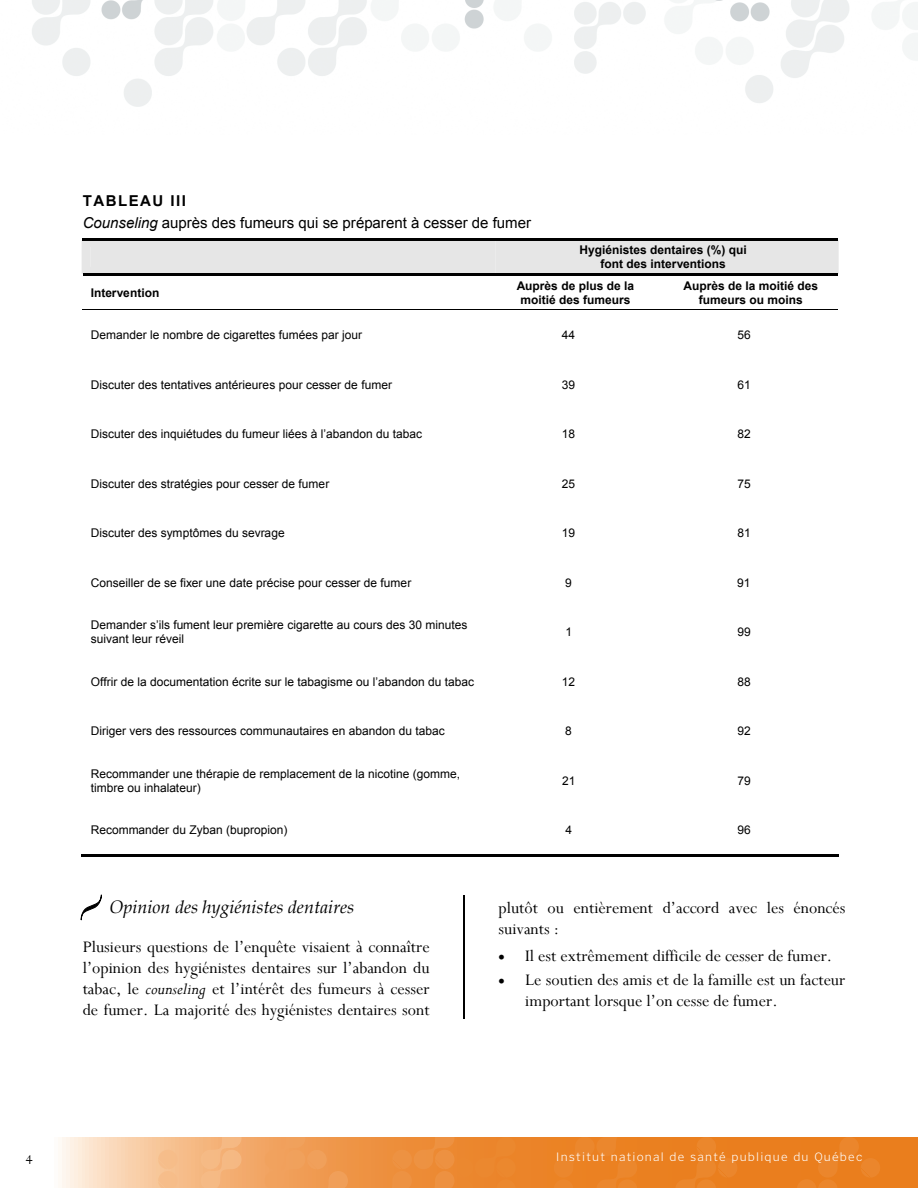
<style>
.page{position:relative;width:918px;height:1188px;background:#fff}
.page>*{position:absolute;margin:0;border:0;box-sizing:border-box;transform-origin:0 0}
.t1{font:18px/21px "Perpetua";color:#000}
.t2{font:italic 18px "Book Antiqua";color:#000}
.t3{font:15px/22.5px "Arial";color:#000}
.t4{font:15px "Perpetua";color:#000}
.t5{font:12px/13.8px "Arial";color:#000}
.t6{font:700 12px/13.8px "Arial";color:#000;text-align:center}
.t7{font:300 12px "Poynter Text Sans";letter-spacing:.1em;color:#fff}
.s1{font-weight:700}
.s2{font-style:italic}
.s3{font-family:"Pompeijana Borders";font-size:13.5px}
</style>
<div class="page">
<svg style="left:62px;top:1137px;width:370px;height:51px;background:#f3b076"></svg>
<img style="left:32px;top:0;width:886px;height:107px">
<svg style="left:432px;top:1137px;width:486px;height:51px;background:#ea8224"></svg>
<div style="left:82px;top:240px;width:757px;height:34px;background:#e6e6e6"></div>
<div style="left:496px;top:240px;width:334px;height:17px;background:#e6e6e6"></div>
<div style="left:496px;top:257px;width:334px;height:17px;background:#e6e6e6"></div>
<hr style="left:83px;top:238px;width:755px;height:2px;background:#000">
<hr style="left:83px;top:274px;width:406px;height:2px;background:#000">
<hr style="left:489px;top:274px;width:174px;height:2px;background:#000">
<hr style="left:663px;top:274px;width:175px;height:2px;background:#000">
<hr style="left:83px;top:310px;width:755px;height:1px;background:#000">
<hr style="left:82px;top:855px;width:406px;height:2px;background:#000">
<hr style="left:487px;top:855px;width:176px;height:2px;background:#000">
<hr style="left:662px;top:855px;width:177px;height:2px;background:#000">
<hr style="left:463px;top:896px;width:2px;height:123px;background:#000">
<p class="t3" style="left:83px;top:190px;width:450px"><span class="s1">TABLEAU III<br></span><span class="s2">Counseling</span> auprès des fumeurs qui se préparent à cesser de fumer</p>
<p class="t6" style="left:580px;top:243px;width:169px">Hygiénistes dentaires (%) qui font des interventions</p>
<p class="t6" style="left:91px;top:286px;width:70px">Intervention</p>
<p class="t6" style="left:517px;top:279px;width:119px">Auprès de plus de la moitié des fumeurs</p>
<p class="t6" style="left:684px;top:279px;width:136px">Auprès de la moitié des fumeurs ou moins</p>
<p class="t5" style="left:91px;top:328px;width:273px">Demander le nombre de cigarettes fumées par jour</p>
<p class="t5" style="left:562px;top:328px;width:15px">44</p>
<p class="t5" style="left:737px;top:328px;width:15px">56</p>
<p class="t5" style="left:91px;top:378px;width:303px">Discuter des tentatives antérieures pour cesser de fumer</p>
<p class="t5" style="left:562px;top:378px;width:15px">39</p>
<p class="t5" style="left:737px;top:378px;width:15px">61</p>
<p class="t5" style="left:91px;top:427px;width:333px">Discuter des inquiétudes du fumeur liées à l’abandon du tabac</p>
<p class="t5" style="left:562px;top:427px;width:15px">18</p>
<p class="t5" style="left:737px;top:427px;width:15px">82</p>
<p class="t5" style="left:91px;top:477px;width:240px">Discuter des stratégies pour cesser de fumer</p>
<p class="t5" style="left:562px;top:477px;width:15px">25</p>
<p class="t5" style="left:737px;top:477px;width:15px">75</p>
<p class="t5" style="left:91px;top:526px;width:195px">Discuter des symptômes du sevrage</p>
<p class="t5" style="left:562px;top:526px;width:15px">19</p>
<p class="t5" style="left:737px;top:526px;width:15px">81</p>
<p class="t5" style="left:91px;top:576px;width:322px">Conseiller de se fixer une date précise pour cesser de fumer</p>
<p class="t5" style="left:565px;top:576px;width:8px">9</p>
<p class="t5" style="left:737px;top:576px;width:15px">91</p>
<p class="t5" style="left:91px;top:618px;width:378px">Demander s’ils fument leur première cigarette au cours des 30 minutes suivant leur réveil</p>
<p class="t5" style="left:565px;top:625px;width:8px">1</p>
<p class="t5" style="left:738px;top:625px;width:15px">99</p>
<p class="t5" style="left:91px;top:675px;width:385px">Offrir de la documentation écrite sur le tabagisme ou l’abandon du tabac</p>
<p class="t5" style="left:562px;top:675px;width:15px">12</p>
<p class="t5" style="left:737px;top:675px;width:15px">88</p>
<p class="t5" style="left:91px;top:724px;width:356px">Diriger vers des ressources communautaires en abandon du tabac</p>
<p class="t5" style="left:565px;top:724px;width:8px">8</p>
<p class="t5" style="left:737px;top:724px;width:15px">92</p>
<p class="t5" style="left:91px;top:767px;width:371px">Recommander une thérapie de remplacement de la nicotine (gomme, timbre ou inhalateur)</p>
<p class="t5" style="left:562px;top:774px;width:15px">21</p>
<p class="t5" style="left:738px;top:774px;width:15px">79</p>
<p class="t5" style="left:91px;top:823px;width:198px">Recommander du Zyban (bupropion)</p>
<p class="t5" style="left:565px;top:823px;width:8px">4</p>
<p class="t5" style="left:738px;top:823px;width:15px">96</p>
<h1 class="t2" style="left:83px;top:896px;width:273px"><span class="s3">-</span> Opinion des hygiénistes dentaires</h1>
<h1 class="t1" style="left:83px;top:937px;width:348px;text-align:justify">Plusieurs questions de l’enquête visaient à connaître l’opinion des hygiénistes dentaires sur l’abandon du tabac, le <span class="s2">counseling</span> et l’intérêt des fumeurs à cesser de fumer. La majorité des hygiénistes dentaires sont</h1>
<h1 class="t1" style="left:498px;top:898px;width:349px">plutôt ou entièrement d’accord avec les énoncés suivants :</h1>
<h1 class="t1" style="left:498px;top:946px;width:335px">• Il est extrêmement difficile de cesser de fumer.</h1>
<h1 class="t1" style="left:525px;top:970px;width:322px;text-indent:-27px">• Le soutien des amis et de la famille est un facteur important lorsque l’on cesse de fumer.</h1>
<p class="t4" style="left:26px;top:1151px;width:8px">4</p>
<p class="t7" style="left:556px;top:1150px;width:308px">Institut national de santé publique du Québec</p>
</div>
